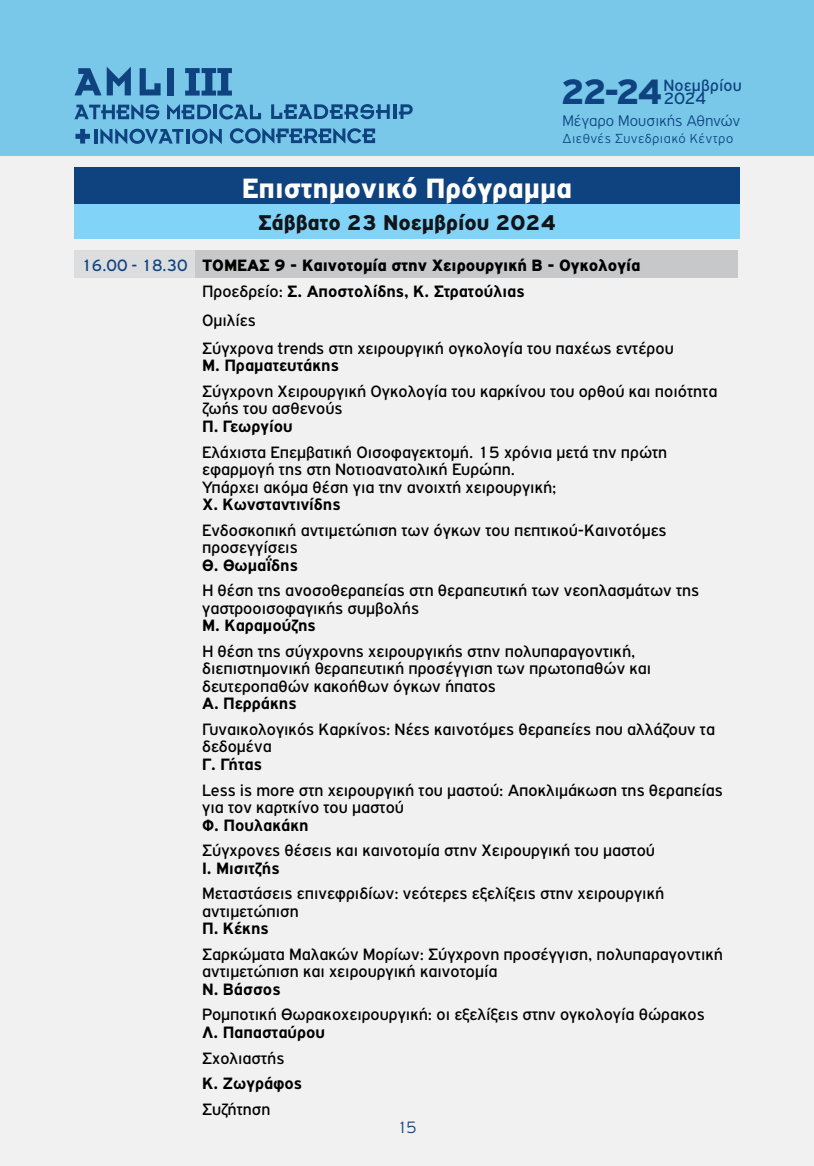
<style>
.page{position:relative;width:814px;height:1166px;background:#f1f1f2}
.page>*{position:absolute;margin:0;border:0;box-sizing:border-box;transform-origin:0 0}
.t1{font:900 37.62px "PF Highway Gothic";color:#0f4380}
.t2{font:900 29.75px "PF Highway Gothic";color:#fff}
.t3{font:900 22.75px "PF Highway Gothic";color:#12141a}
.t4{font:17.5px/17.5px "PF Highway Gothic";color:#000}
.t5{font:700 17.5px "PF Highway Gothic";color:#000}
.t6{font:900 17.5px/26.6px "PF Highway Gothic";color:#000;text-align:center}
.t7{font:300 17.5px "PF Highway Gothic";color:#0f4380}
.t8{font:17.32px/13.7px "PF Highway Gothic";letter-spacing:.005em;color:#0f4380}
.t9{font:300 16.28px "PF Highway Gothic";letter-spacing:.005em;color:#0f4380}
.t10{font:300 14px "PF Highway Gothic";letter-spacing:.045em;color:#0f4380}
.s1{font-weight:400;color:#0f4380}
.s2{font-weight:400}
.s3{font-weight:700}
.s4{font-family:"Arial";font-weight:700}
</style>
<div class="page">
<div style="left:0;top:0;width:814px;height:156px;background:#79c8ea"></div>
<svg style="left:74px;top:104px;width:85px;height:16px"></svg>
<svg style="left:167px;top:104px;width:44px;height:15px"></svg>
<hr style="left:214px;top:105px;width:3px;height:14px;background:#0f4380">
<svg style="left:219px;top:104px;width:42px;height:16px"></svg>
<svg style="left:271px;top:104px;width:119px;height:15px"></svg>
<hr style="left:393px;top:104px;width:3px;height:15px;background:#0f4380">
<svg style="left:399px;top:104px;width:13px;height:15px"></svg>
<hr style="left:94px;top:129px;width:3px;height:15px;background:#0f4380">
<svg style="left:100px;top:128px;width:83px;height:16px"></svg>
<hr style="left:186px;top:129px;width:3px;height:15px;background:#0f4380">
<svg style="left:192px;top:128px;width:30px;height:16px"></svg>
<svg style="left:75px;top:129px;width:15px;height:15px"></svg>
<svg style="left:230px;top:128px;width:145px;height:16px"></svg>
<svg style="left:74px;top:67px;width:57px;height:28px"></svg>
<svg style="left:140px;top:68px;width:21px;height:27px"></svg>
<div style="left:167px;top:68px;width:6px;height:27px;background:#0f4380"></div>
<svg style="left:185px;top:68px;width:47px;height:28px"></svg>
<div style="left:74px;top:168px;width:665px;height:36px;background:#0f437f"></div>
<div style="left:74px;top:204px;width:665px;height:34px;background:#81d4f7"></div>
<div style="left:74px;top:250px;width:121px;height:27px;background:#dcddde"></div>
<div style="left:195px;top:250px;width:542px;height:27px;background:#c7c8ca"></div>
<p class="t8" style="left:663px;top:78px;width:80px">Νοεμβρίου<br>2024</p>
<h1 class="t1" style="left:560px;top:71px;width:103px">22-24</h1>
<p class="t9" style="left:562px;top:112px;width:179px">Μέγαρο Μουσικής Αθηνών</p>
<p class="t10" style="left:562px;top:131px;width:172px">Διεθνές Συνεδριακό Κέντρο</p>
<h2 class="t2" style="left:242px;top:171px;width:332px">Επιστημονικό Πρόγραμμα</h2>
<h3 class="t3" style="left:258px;top:210px;width:299px">Σάββατο 23 Νοεμβρίου 2024</h3>
<p class="t6" style="left:81px;top:251px;width:560px"><span class="s1">16.00 - 18.30</span> ΤΟΜΕΑΣ 9 - Καινοτομία στην Χειρουργική Β - Ογκολογία<br><span class="s2">Προεδρείο:</span> <span class="s3">Σ. Αποστολίδης, Κ. Στρατούλιας</span></p>
<p class="t4" style="left:202px;top:306px;width:473px;line-height:28.3px">Ομιλίες<br>Σύγχρονα trends στη χειρουργική ογκολογία του παχέως εντέρου</p>
<p class="t5" style="left:202px;top:356px;width:138px">Μ. Πραματευτάκης</p>
<p class="t4" style="left:202px;top:382px;width:516px">Σύγχρονη Χειρουργική Ογκολογία του καρκίνου του ορθού και ποιότητα ζωής του ασθενούς</p>
<p class="t5" style="left:202px;top:417px;width:92px">Π. Γεωργίου</p>
<p class="t4" style="left:202px;top:443px;width:466px">Ελάχιστα Επεμβατική Οισοφαγεκτομή. 15 χρόνια μετά την πρώτη εφαρμογή της στη Νοτιοανατολική Ευρώπη.<br>Υπάρχει ακόμα θέση για την ανοιχτή χειρουργική;</p>
<p class="t5" style="left:202px;top:495px;width:140px">Χ. Κωνσταντινίδης</p>
<p class="t4" style="left:202px;top:521px;width:466px">Ενδοσκοπική αντιμετώπιση των όγκων του πεπτικού-Καινοτόμες προσεγγίσεις<br><span class="s3">Θ. Θωμα</span><span class="s4">ΐ</span><span class="s3">δης</span></p>
<p class="t4" style="left:202px;top:582px;width:498px">Η θέση της ανοσοθεραπείας στη θεραπευτική των νεοπλασμάτων της γαστροοισοφαγικής συμβολής</p>
<p class="t5" style="left:202px;top:616px;width:115px">Μ. Καραμούζης</p>
<p class="t4" style="left:202px;top:642px;width:450px">Η θέση της σύγχρονης χειρουργικής στην πολυπαραγοντική, διεπιστημονική θεραπευτική προσέγγιση των πρωτοπαθών και δευτεροπαθών κακοήθων όγκων ήπατος</p>
<p class="t5" style="left:202px;top:694px;width:96px">Α. Περράκης</p>
<p class="t4" style="left:202px;top:720px;width:514px">Γυναικολογικός Καρκίνος: Νέες καινοτόμες θεραπείες που αλλάζουν τα δεδομένα</p>
<p class="t5" style="left:202px;top:755px;width:61px">Γ. Γήτας</p>
<p class="t4" style="left:202px;top:781px;width:522px">Less is more στη χειρουργική του μαστού: Αποκλιμάκωση της θεραπείας για τον καρτκίνο του μαστού</p>
<p class="t5" style="left:202px;top:815px;width:108px">Φ. Πουλακάκη</p>
<p class="t4" style="left:202px;top:841px;width:454px">Σύγχρονες θέσεις και καινοτομία στην Χειρουργική του μαστού</p>
<p class="t5" style="left:202px;top:858px;width:79px">Ι. Μισιτζής</p>
<p class="t4" style="left:202px;top:885px;width:463px">Μεταστάσεις επινεφριδίων: νεότερες εξελίξεις στην χειρουργική αντιμετώπιση</p>
<p class="t5" style="left:202px;top:919px;width:68px">Π. Κέκης</p>
<p class="t4" style="left:202px;top:945px;width:522px">Σαρκώματα Μαλακών Μορίων: Σύγχρονη προσέγγιση, πολυπαραγοντική αντιμετώπιση και χειρουργική καινοτομία</p>
<p class="t5" style="left:202px;top:979px;width:80px">Ν. Βάσσος</p>
<p class="t4" style="left:202px;top:1006px;width:504px">Ρομποτική Θωρακοχειρουργική: οι εξελίξεις στην ογκολογία θώρακος</p>
<p class="t5" style="left:202px;top:1023px;width:124px">Λ. Παπασταύρου</p>
<p class="t4" style="left:202px;top:1049px;width:84px">Σχολιαστής</p>
<p class="t5" style="left:202px;top:1074px;width:102px">Κ. Ζωγράφος</p>
<p class="t4" style="left:202px;top:1100px;width:70px">Συζήτηση</p>
<p class="t7" style="left:397px;top:1117px;width:21px">15</p>
</div>
